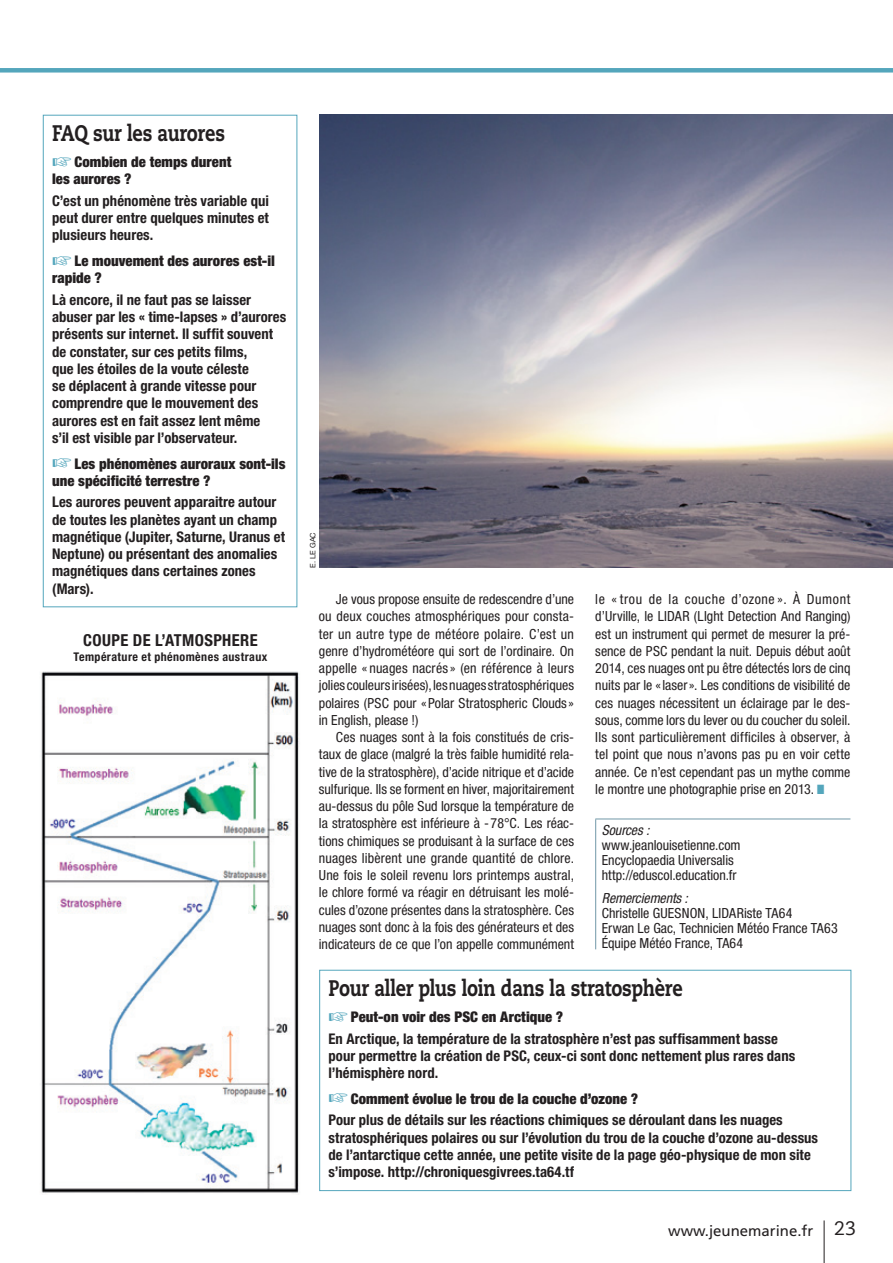
<style>
.page{position:relative;width:893px;height:1263px;background:#fff}
.page>*{position:absolute;margin:0;border:0;box-sizing:border-box;transform-origin:0 0}
.t1{font:800 22.5px "Caecilia LT Std";letter-spacing:-.015em;color:#231f20;scale:.8 1}
.t2{font:700 condensed 16.5px "Helvetica Neue LT Std";letter-spacing:.025em;color:#231f20}
.t3{font:15px "Frutiger";color:#231f20}
.t4{font:700 condensed 14.7px/17.2px "Helvetica Neue LT Std";letter-spacing:.005em;color:#231f20}
.t5{font:900 condensed 14.7px/17.2px "Helvetica Neue LT Std";letter-spacing:.005em;color:#231f20}
.t6{font:condensed 13.95px/17.2px "Helvetica Neue LT Std";color:#231f20;text-align:justify}
.t7{font:italic condensed 13.95px "Helvetica Neue LT Std";letter-spacing:-.005em;color:#231f20}
.t8{font:700 condensed 12px "Helvetica Neue LT Std";letter-spacing:.035em;color:#231f20}
.t9{font:7.5px "Helvetica Neue LT Std";color:#231f20}
.s1{color:#54a6bc}
.s2{font-family:"Caecilia LT Std";font-size:19.5px}
</style>
<div class="page">
<div style="left:0;top:68px;width:893px;height:5px;background:#54a6bc"></div>
<hr style="left:824px;top:1220px;width:1px;height:43px;background:#231f20">
<img style="left:41px;top:671px;width:259px;height:522px">
<div style="left:43px;top:115px;width:254px;height:492px;border:1px solid #54a6bc"></div>
<div style="left:319px;top:970px;width:532px;height:221px;border:1px solid #54a6bc"></div>
<img style="left:319px;top:115px;width:574px;height:453px">
<hr style="left:595px;top:819px;width:255px;height:1px;background:#7197a8">
<hr style="left:595px;top:819px;width:1px;height:130px;background:#7197a8">
<h1 class="t1" style="left:52px;top:120px;width:218px">FAQ sur les aurores</h1>
<p class="t5" style="left:52px;top:153px;width:181px;text-indent:22px">Combien de temps durent les aurores ?</p>
<p class="t4" style="left:52px;top:192px;width:218px;text-align:justify">C’est un phénomène très variable qui peut durer entre quelques minutes et plusieurs heures.</p>
<p class="t5" style="left:52px;top:252px;width:224px;text-indent:22px">Le mouvement des aurores est-il rapide ?</p>
<p class="t4" style="left:52px;top:291px;width:236px">Là encore, il ne faut pas se laisser abuser par les « time-lapses » d’aurores présents sur internet. Il suffit souvent de constater, sur ces petits films,<br>que les étoiles de la voute céleste<br>se déplacent à grande vitesse pour comprendre que le mouvement des aurores est en fait assez lent même<br>s’il est visible par l’observateur.</p>
<p class="t5" style="left:52px;top:455px;width:235px;text-indent:22px">Les phénomènes auroraux sont-ils une spécificité terrestre ?</p>
<p class="t4" style="left:52px;top:493px;width:234px">Les aurores peuvent apparaitre autour de toutes les planètes ayant un champ magnétique (Jupiter, Saturne, Uranus et<br>Neptune) ou présentant des anomalies magnétiques dans certaines zones (Mars).</p>
<p class="t2" style="left:83px;top:631px;width:176px">COUPE DE L’ATMOSPHERE</p>
<p class="t8" style="left:74px;top:650px;width:195px">Température et phénomènes austraux</p>
<p class="t9" style="left:308px;top:568px;width:37px;rotate:-90deg">E. LE GAC</p>
<p class="t6" style="left:319px;top:590px;width:257px;text-indent:17px">Je vous propose ensuite de redescendre d’une ou deux couches atmosphériques pour consta&shy;ter un autre type de météore polaire. C’est un genre d’hydrométéore qui sort de l’ordinaire. On appelle « nuages nacrés » (en référence à leurs jolies couleurs irisées), les nuages stratosphériques polaires (PSC pour «Polar Stratospheric Clouds » in English, please !)</p>
<p class="t6" style="left:319px;top:728px;width:257px;text-indent:17px">Ces nuages sont à la fois constitués de cris&shy;taux de glace (malgré la très faible humidité rela&shy;tive de la stratosphère), d’acide nitrique et d’acide sulfurique. Ils se forment en hiver, majoritairement au-dessus du pôle Sud lorsque la température de la stratosphère est inférieure à -78°C. Les réac&shy;tions chimiques se produisant à la surface de ces nuages libèrent une grande quantité de chlore.<br>Une fois le soleil revenu lors printemps austral, le chlore formé va réagir en détruisant les molé&shy;cules d’ozone présentes dans la stratosphère. Ces nuages sont donc à la fois des générateurs et des indicateurs de ce que l’on appelle communément</p>
<p class="t6" style="left:595px;top:590px;width:257px">le « trou de la couche d’ozone ». À Dumont d’Urville, le LIDAR (LIght Detection And Ranging) est un instrument qui permet de mesurer la pré&shy;sence de PSC pendant la nuit. Depuis début août 2014, ces nuages ont pu être détectés lors de cinq nuits par le «laser». Les conditions de visibilité de ces nuages nécessitent un éclairage par le des&shy;sous, comme lors du lever ou du coucher du soleil.<br>Ils sont particulièrement difficiles à observer, à tel point que nous n’avons pas pu en voir cette année. Ce n’est cependant pas un mythe comme le montre une photographie prise en 2013. <span class="s1">■</span></p>
<p class="t7" style="left:602px;top:822px;width:49px">Sources :</p>
<p class="t6" style="left:602px;top:837px;width:140px;line-height:15px;text-align:left">www.jeanlouisetienne.com<br>Encyclopaedia Universalis http://eduscol.education.fr</p>
<p class="t7" style="left:602px;top:890px;width:88px">Remerciements :</p>
<p class="t6" style="left:602px;top:906px;width:238px;line-height:15px;text-align:left">Christelle GUESNON, LIDARiste TA64<br>Erwan Le Gac, Technicien Météo France TA63<br>Équipe Météo France, TA64</p>
<h1 class="t1" style="left:329px;top:974px;width:444px">Pour aller plus loin dans la stratosphère</h1>
<p class="t5" style="left:351px;top:1008px;width:214px">Peut-on voir des PSC en Arctique ?</p>
<p class="t4" style="left:329px;top:1030px;width:468px">En Arctique, la température de la stratosphère n’est pas suffisamment basse pour permettre la création de PSC, ceux-ci sont donc nettement plus rares dans l’hémisphère nord.</p>
<p class="t5" style="left:351px;top:1090px;width:289px">Comment évolue le trou de la couche d’ozone ?</p>
<p class="t4" style="left:329px;top:1111px;width:491px">Pour plus de détails sur les réactions chimiques se déroulant dans les nuages stratosphériques polaires ou sur l’évolution du trou de la couche d’ozone au-dessus de l’antarctique cette année, une petite visite de la page géo-physique de mon site s’impose. http://chroniquesgivrees.ta64.tf</p>
<p class="t3" style="left:668px;top:1222px;width:189px">www.jeunemarine.fr <span class="s2">23</span></p>
</div>
